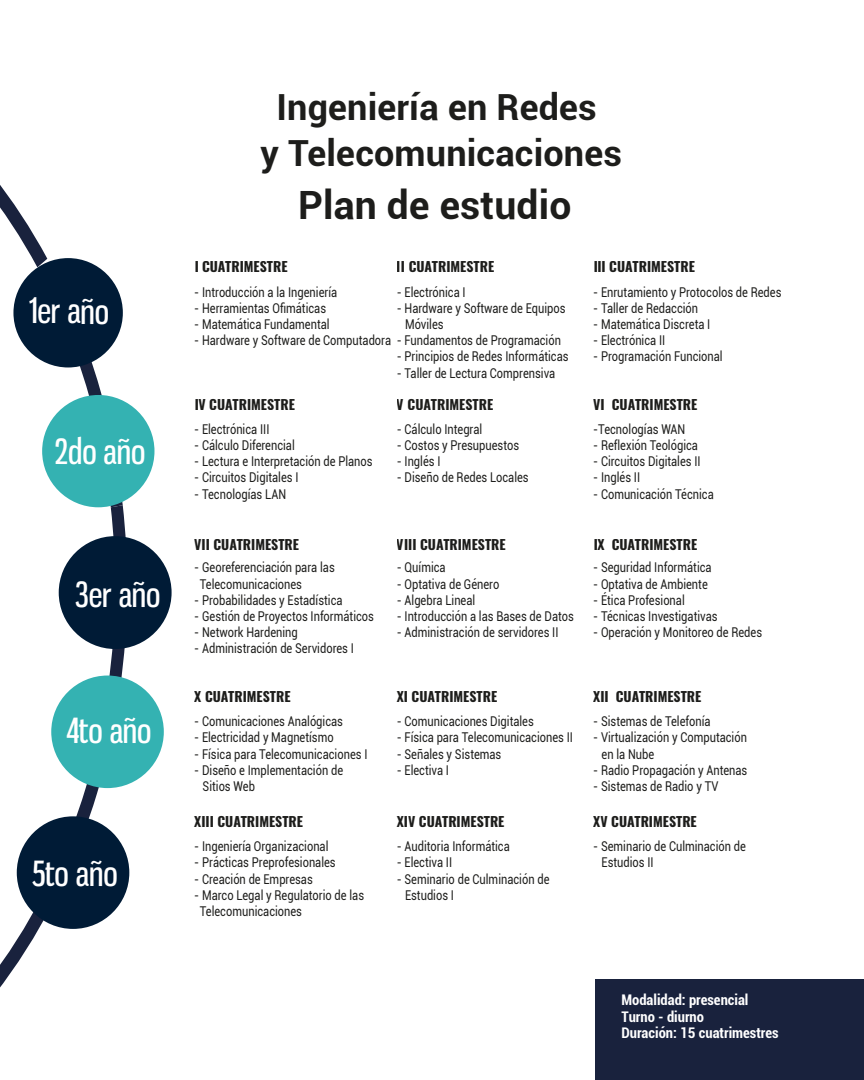
<style>
.page{position:relative;width:864px;height:1080px;background:#fff}
.page>*{position:absolute;margin:0;border:0;box-sizing:border-box;transform-origin:0 0}
.t1{font:700 39px "Roboto";letter-spacing:.005em;color:#1d1d1b}
.t2{font:700 36px/46.5px "Roboto";letter-spacing:.005em;color:#1d1d1b;text-align:center}
.t3{font:34.05px "Gnuolane Rg";letter-spacing:-.005em;color:#fff}
.t4{font:700 condensed 14.7px "Roboto";color:#fff}
.t5{font:13.5px/16.2px "Roboto";color:#1d1d1b;scale:.82 1}
.t6{font:700 13.5px "Oswald";color:#1d1d1b}
</style>
<div class="page">
<div style="left:596px;top:980px;width:268px;height:100px;background:#19223d"></div>
<svg style="left:0;top:895px;width:53px;height:93px"></svg>
<svg style="left:0;top:185px;width:47px;height:82px"></svg>
<svg style="left:51px;top:295px;width:76px;height:561px"></svg>
<div style="left:42px;top:395px;width:112px;height:112px;background:#34b2b2;border-radius:50%"></div>
<div style="left:59px;top:536px;width:113px;height:113px;background:#001b36;border-radius:50%"></div>
<div style="left:51px;top:676px;width:113px;height:112px;background:#34b2b2;border-radius:50%"></div>
<div style="left:13px;top:258px;width:110px;height:109px;background:#001b36;border-radius:50%"></div>
<div style="left:17px;top:816px;width:112px;height:113px;background:#001b36;border-radius:50%"></div>
<h3 class="t3" style="left:29px;top:290px;width:82px">1er año</h3>
<h3 class="t3" style="left:55px;top:431px;width:92px">2do año</h3>
<h3 class="t3" style="left:75px;top:574px;width:87px">3er año</h3>
<h3 class="t3" style="left:67px;top:710px;width:86px">4to año</h3>
<h3 class="t3" style="left:32px;top:853px;width:87px">5to año</h3>
<h2 class="t2" style="left:261px;top:82px;width:363px">Ingeniería en Redes<br>y Telecomunicaciones</h2>
<h1 class="t1" style="left:298px;top:178px;width:275px">Plan de estudio</h1>
<p class="t6" style="left:194px;top:257px;width:95px">I CUATRIMESTRE</p>
<p class="t6" style="left:397px;top:257px;width:99px">II CUATRIMESTRE</p>
<p class="t6" style="left:593px;top:257px;width:103px">III CUATRIMESTRE</p>
<p class="t5" style="left:194px;top:283px;width:176px">- Introducción a la Ingeniería</p>
<p class="t5" style="left:194px;top:299px;width:162px">- Herramientas Ofimáticas</p>
<p class="t5" style="left:194px;top:316px;width:167px">- Matemática Fundamental</p>
<p class="t5" style="left:194px;top:332px;width:449px">- Hardware y Software de Computadora - Fundamentos de Programación</p>
<p class="t5" style="left:397px;top:283px;width:86px">- Electrónica I</p>
<p class="t5" style="left:405px;top:299px;width:197px;text-indent:-8px">- Hardware y Software de Equipos<br>Móviles</p>
<p class="t5" style="left:397px;top:348px;width:211px">- Principios de Redes Informáticas</p>
<p class="t5" style="left:397px;top:364px;width:195px">- Taller de Lectura Comprensiva</p>
<p class="t5" style="left:593px;top:283px;width:231px">- Enrutamiento y Protocolos de Redes</p>
<p class="t5" style="left:593px;top:299px;width:129px">- Taller de Redacción</p>
<p class="t5" style="left:593px;top:316px;width:144px">- Matemática Discreta I</p>
<p class="t5" style="left:593px;top:332px;width:89px">- Electrónica II</p>
<p class="t5" style="left:593px;top:348px;width:159px">- Programación Funcional</p>
<p class="t6" style="left:194px;top:395px;width:102px">IV CUATRIMESTRE</p>
<p class="t6" style="left:397px;top:395px;width:98px">V CUATRIMESTRE</p>
<p class="t6" style="left:593px;top:395px;width:106px">VI CUATRIMESTRE</p>
<p class="t5" style="left:194px;top:420px;width:93px">- Electrónica III</p>
<p class="t5" style="left:194px;top:437px;width:124px">- Cálculo Diferencial</p>
<p class="t5" style="left:194px;top:453px;width:219px">- Lectura e Interpretación de Planos</p>
<p class="t5" style="left:194px;top:469px;width:129px">- Circuitos Digitales I</p>
<p class="t5" style="left:194px;top:485px;width:113px">- Tecnologías LAN</p>
<p class="t5" style="left:397px;top:420px;width:106px">- Cálculo Integral</p>
<p class="t5" style="left:397px;top:437px;width:151px">- Costos y Presupuestos</p>
<p class="t5" style="left:397px;top:453px;width:55px">- Inglés I</p>
<p class="t5" style="left:397px;top:469px;width:162px">- Diseño de Redes Locales</p>
<p class="t5" style="left:593px;top:420px;width:114px">-Tecnologías WAN</p>
<p class="t5" style="left:593px;top:437px;width:129px">- Reflexión Teológica</p>
<p class="t5" style="left:593px;top:453px;width:132px">- Circuitos Digitales II</p>
<p class="t5" style="left:593px;top:469px;width:59px">- Inglés II</p>
<p class="t5" style="left:593px;top:485px;width:149px">- Comunicación Técnica</p>
<p class="t6" style="left:194px;top:535px;width:106px">VII CUATRIMESTRE</p>
<p class="t6" style="left:397px;top:535px;width:110px">VIII CUATRIMESTRE</p>
<p class="t6" style="left:593px;top:535px;width:105px">IX CUATRIMESTRE</p>
<p class="t5" style="left:200px;top:559px;width:166px;text-indent:-6px">- Georeferenciación para las<br>Telecomunicaciones</p>
<p class="t5" style="left:194px;top:591px;width:182px">- Probabilidades y Estadística</p>
<p class="t5" style="left:194px;top:608px;width:221px">- Gestión de Proyectos Informáticos</p>
<p class="t5" style="left:194px;top:624px;width:128px">- Network Hardening</p>
<p class="t5" style="left:194px;top:640px;width:196px">- Administración de Servidores I</p>
<p class="t5" style="left:397px;top:559px;width:61px">- Química</p>
<p class="t5" style="left:397px;top:575px;width:127px">- Optativa de Género</p>
<p class="t5" style="left:397px;top:591px;width:97px">- Algebra Lineal</p>
<p class="t5" style="left:397px;top:608px;width:217px">- Introducción a las Bases de Datos</p>
<p class="t5" style="left:397px;top:624px;width:199px">- Administración de servidores II</p>
<p class="t5" style="left:593px;top:559px;width:146px">- Seguridad Informática</p>
<p class="t5" style="left:593px;top:575px;width:141px">- Optativa de Ambiente</p>
<p class="t5" style="left:593px;top:591px;width:113px">- Ética Profesional</p>
<p class="t5" style="left:593px;top:608px;width:153px">- Técnicas Investigativas</p>
<p class="t5" style="left:593px;top:624px;width:207px">- Operación y Monitoreo de Redes</p>
<p class="t6" style="left:194px;top:687px;width:98px">X CUATRIMESTRE</p>
<p class="t6" style="left:397px;top:687px;width:102px">XI CUATRIMESTRE</p>
<p class="t6" style="left:593px;top:687px;width:110px">XII CUATRIMESTRE</p>
<p class="t5" style="left:194px;top:713px;width:183px">- Comunicaciones Analógicas</p>
<p class="t5" style="left:194px;top:729px;width:171px">- Electricidad y Magnetísmo</p>
<p class="t5" style="left:194px;top:745px;width:213px">- Física para Telecomunicaciones I</p>
<p class="t5" style="left:203px;top:761px;width:173px;text-indent:-8px">- Diseño e Implementación de<br>Sitios Web</p>
<p class="t5" style="left:397px;top:713px;width:169px">- Comunicaciones Digitales</p>
<p class="t5" style="left:397px;top:729px;width:216px">- Física para Telecomunicaciones II</p>
<p class="t5" style="left:397px;top:745px;width:129px">- Señales y Sistemas</p>
<p class="t5" style="left:397px;top:761px;width:65px">- Electiva I</p>
<p class="t5" style="left:593px;top:713px;width:145px">- Sistemas de Telefonía</p>
<p class="t5" style="left:602px;top:729px;width:179px;text-indent:-8px">- Virtualización y Computación en la Nube</p>
<p class="t5" style="left:593px;top:761px;width:190px">- Radio Propagación y Antenas</p>
<p class="t5" style="left:593px;top:778px;width:154px">- Sistemas de Radio y TV</p>
<p class="t6" style="left:194px;top:812px;width:110px">XIII CUATRIMESTRE</p>
<p class="t6" style="left:397px;top:812px;width:109px">XIV CUATRIMESTRE</p>
<p class="t6" style="left:593px;top:812px;width:105px">XV CUATRIMESTRE</p>
<p class="t5" style="left:194px;top:838px;width:165px">- Ingeniería Organizacional</p>
<p class="t5" style="left:194px;top:854px;width:174px">- Prácticas Preprofesionales</p>
<p class="t5" style="left:194px;top:870px;width:146px">- Creación de Empresas</p>
<p class="t5" style="left:200px;top:886px;width:202px;text-indent:-6px">- Marco Legal y Regulatorio de las<br>Telecomunicaciones</p>
<p class="t5" style="left:397px;top:838px;width:139px">- Auditoria Informática</p>
<p class="t5" style="left:397px;top:854px;width:69px">- Electiva II</p>
<p class="t5" style="left:405px;top:870px;width:178px;text-indent:-8px">- Seminario de Culminación de<br>Estudios I</p>
<p class="t5" style="left:602px;top:838px;width:178px;text-indent:-8px">- Seminario de Culminación de<br>Estudios II</p>
<p class="t4" style="left:621px;top:989px;width:129px">Modalidad: presencial</p>
<p class="t4" style="left:621px;top:1023px;width:159px">Duración: 15 cuatrimestres</p>
<p class="t4" style="left:621px;top:1006px;width:84px">Turno - diurno</p>
</div>
